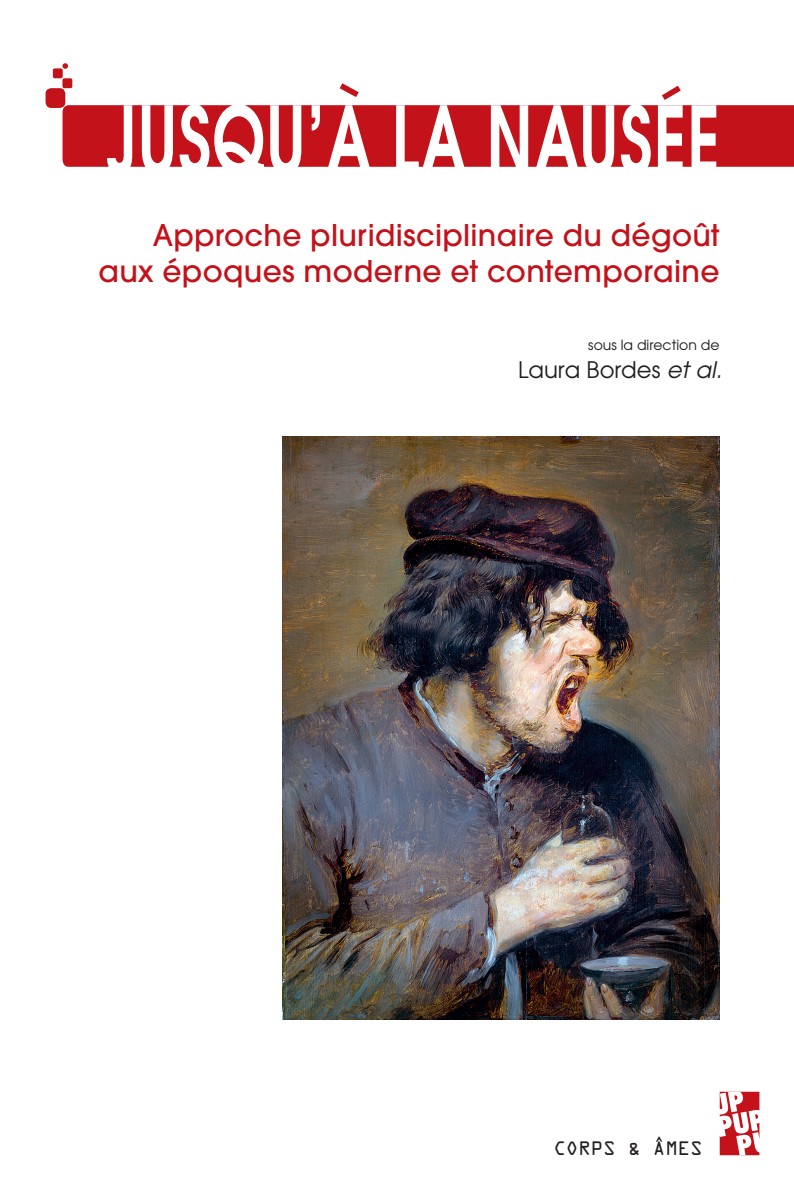
<style>
.page{position:relative;width:794px;height:1191px;background:#fff}
.page>*{position:absolute;margin:0;border:0;box-sizing:border-box;transform-origin:0 0}
.t1{font:600 92.75px "Avant Garde";letter-spacing:.02em;color:#fff;scale:.67 1}
.t2{font:83.12px "Avant Garde";color:#c4121a}
.t3{font:500 29.75px/35.7px "Avant Garde";letter-spacing:.01em;color:#c4121a;text-align:right}
.t4{font:22.75px "Avant Garde";color:#231f20}
.DD-PUP-COLLECTION{font:17.5px "OCRA Std";letter-spacing:-.01em;color:#231f20}
.t5{font:14px "Avant Garde";color:#231f20}
.DD-PUP-COLLECTION-2{font:12.25px "OCRA Std";color:#231f20}
.s1{font-style:italic}
</style>
<div class="page">
<svg style="left:719px;top:1091px;width:40px;height:64px"></svg>
<div style="left:63px;top:105px;width:731px;height:62px;background:#c4121a"></div>
<div style="left:46px;top:88px;width:19px;height:20px;background:#c4121a;border-radius:6px"></div>
<div style="left:62px;top:78px;width:10px;height:10px;background:#c4121a;border-radius:2px"></div>
<div style="left:53px;top:68px;width:10px;height:10px;background:#c4121a;border-radius:2px"></div>
<svg style="left:62px;top:63px;width:6px;height:6px"></svg>
<img style="left:283px;top:436px;width:436px;height:583px">
<p class="t1" style="left:106px;top:79px;width:916px">JUSQU’À LA NAUSÉE</p>
<p class="t2" style="left:333px;top:66px;width:33px">`</p>
<p class="t2" style="left:656px;top:69px;width:33px">´</p>
<p class="t3" style="left:98px;top:217px;width:622px">Approche pluridisciplinaire du dégoût aux époques moderne et contemporaine</p>
<p class="t5" style="left:588px;top:336px;width:133px">sous la direction de</p>
<p class="t4" style="left:518px;top:355px;width:205px">Laura Bordes <span class="s1">et al.</span></p>
<p class="DD-PUP-COLLECTION-2" style="left:655px;top:1134px;width:10px">^</p>
<p class="DD-PUP-COLLECTION" style="left:553px;top:1140px;width:151px">CORPS &amp; AMES</p>
</div>
